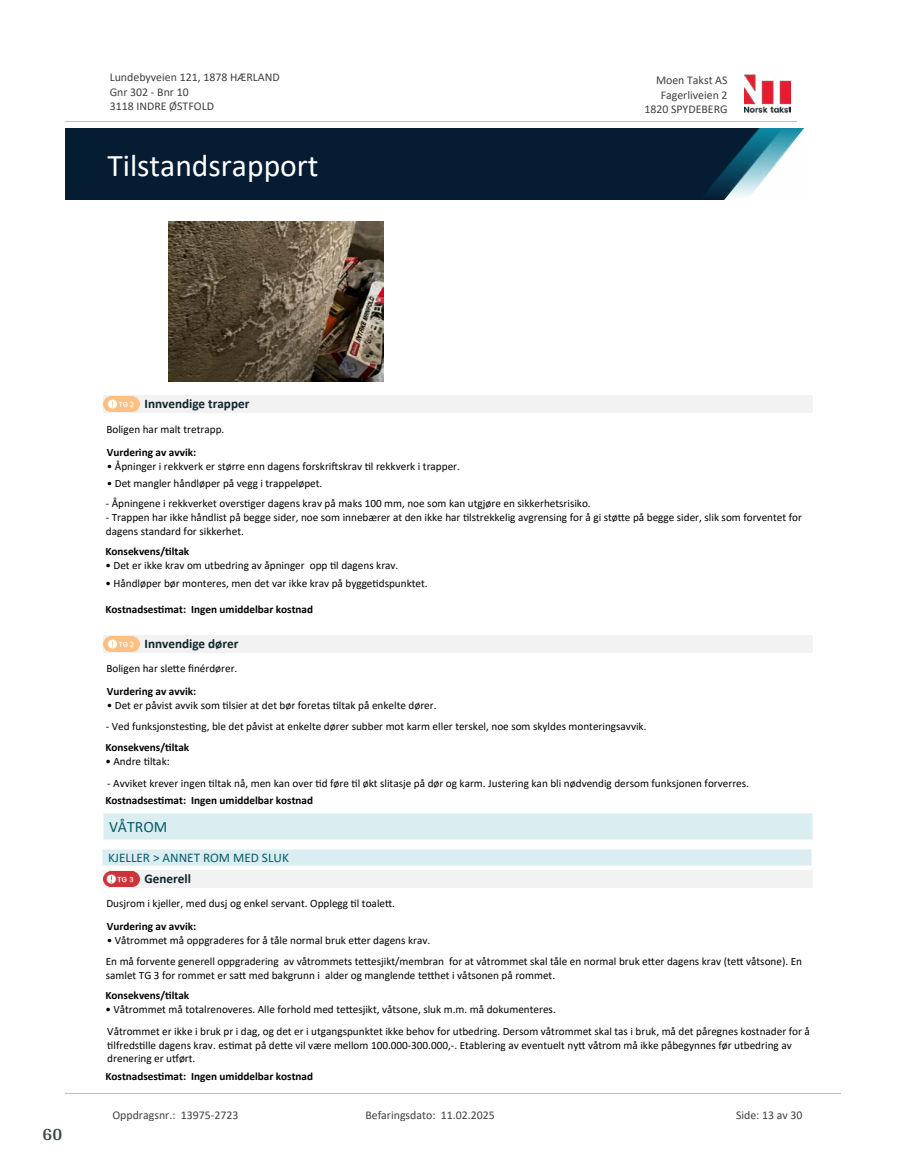
<style>
.page{position:relative;width:915px;height:1172px;background:#fff}
.page>*{position:absolute;margin:0;border:0;box-sizing:border-box;transform-origin:0 0}
.t1{font:31.65px "Calibri";color:#fff}
.t2{font:700 18px "Arya";color:#414749}
.t3{font:15.75px "Calibri";color:#065c69}
.t4{font:700 13.2px "Calibri";color:#0f252c}
.t5{font:13.2px "Calibri";color:#065c69}
.t6{font:11.85px/14.5px "Calibri";color:#404040}
.t7{font:11.25px/13.6px "Calibri";color:#000}
.t8{font:700 11.25px "Calibri";color:#000}
</style>
<div class="page">
<img style="left:169px;top:222px;width:214px;height:160px">
<div style="left:104px;top:396px;width:708px;height:17px;background:#f2f2f2"></div>
<svg style="left:107px;top:411px;width:29px;height:1px"></svg>
<img style="left:104px;top:396px;width:35px;height:15px">
<div style="left:104px;top:635px;width:708px;height:17px;background:#f2f2f2"></div>
<svg style="left:107px;top:651px;width:29px;height:1px"></svg>
<img style="left:104px;top:636px;width:35px;height:15px">
<div style="left:104px;top:813px;width:708px;height:27px;background:#daeef2"></div>
<hr style="left:104px;top:813px;width:708px;height:1px;background:#eaf5f7">
<hr style="left:104px;top:840px;width:708px;height:1px;background:#eaf5f7">
<div style="left:104px;top:870px;width:708px;height:17px;background:#f2f2f2"></div>
<svg style="left:107px;top:886px;width:29px;height:1px"></svg>
<img style="left:104px;top:871px;width:35px;height:15px">
<div style="left:103px;top:849px;width:708px;height:16px;background:#daeef2"></div>
<hr style="left:103px;top:849px;width:708px;height:1px;background:#eaf5f7">
<hr style="left:103px;top:865px;width:708px;height:1px;background:#eaf5f7">
<img style="left:744px;top:74px;width:46px;height:40px">
<hr style="left:65px;top:121px;width:731px;height:1px;background:#c0c0c0">
<img style="left:65px;top:129px;width:738px;height:71px">
<hr style="left:65px;top:1093px;width:775px;height:1px;background:#c0c0c0">
<p class="t6" style="left:110px;top:70px;width:171px">Lundebyveien 121, 1878 HÆRLAND<br>Gnr 302 - Bnr 10<br>3118 INDRE ØSTFOLD</p>
<p class="t6" style="left:655px;top:73px;width:73px">Moen Takst AS</p>
<p class="t6" style="left:660px;top:87px;width:68px">Fagerliveien 2</p>
<p class="t6" style="left:644px;top:102px;width:85px">1820 SPYDEBERG</p>
<h1 class="t1" style="left:107px;top:143px;width:213px">Tilstandsrapport</h1>
<h2 class="t2" style="left:43px;top:1123px;width:21px">60</h2>
<p class="t4" style="left:144px;top:395px;width:106px">Innvendige trapper</p>
<p class="t7" style="left:106px;top:422px;width:119px">Boligen har malt tretrapp.</p>
<p class="t8" style="left:107px;top:444px;width:91px">Vurdering av avvik:</p>
<p class="t7" style="left:107px;top:459px;width:354px">• Åpninger i rekkverk er større enn dagens forskri昀琀skrav 琀椀l rekkverk i trapper.</p>
<p class="t7" style="left:107px;top:476px;width:217px">• Det mangler håndløper på vegg i trappeløpet.</p>
<p class="t7" style="left:106px;top:497px;width:486px">- Åpningene i rekkverket overs琀椀ger dagens krav på maks 100 mm, noe som kan utgjøre en sikkerhetsrisiko.</p>
<p class="t7" style="left:106px;top:510px;width:697px">- Trappen har ikke håndlist på begge sider, noe som innebærer at den ikke har 琀椀lstrekkelig avgrensing for å gi stø琀琀e på begge sider, slik som forventet for dagens standard for sikkerhet.</p>
<p class="t8" style="left:105px;top:543px;width:85px">Konsekvens/琀椀ltak</p>
<p class="t7" style="left:105px;top:558px;width:294px">• Det er ikke krav om utbedring av åpninger opp 琀椀l dagens krav.</p>
<p class="t7" style="left:105px;top:576px;width:323px">• Håndløper bør monteres, men det var ikke krav på bygge琀椀dspunktet.</p>
<p class="t8" style="left:105px;top:601px;width:209px">Kostnadses琀椀mat: Ingen umiddelbar kostnad</p>
<p class="t4" style="left:144px;top:634px;width:95px">Innvendige dører</p>
<p class="t7" style="left:106px;top:661px;width:132px">Boligen har sle琀琀e 昀椀nérdører.</p>
<p class="t8" style="left:107px;top:683px;width:91px">Vurdering av avvik:</p>
<p class="t7" style="left:107px;top:699px;width:331px">• Det er påvist avvik som 琀椀lsier at det bør foretas 琀椀ltak på enkelte dører.</p>
<p class="t7" style="left:106px;top:719px;width:542px">- Ved funksjonstes琀椀ng, ble det påvist at enkelte dører subber mot karm eller terskel, noe som skyldes monteringsavvik.</p>
<p class="t8" style="left:105px;top:739px;width:85px">Konsekvens/琀椀ltak</p>
<p class="t7" style="left:105px;top:754px;width:66px">• Andre 琀椀ltak:</p>
<p class="t7" style="left:107px;top:776px;width:643px">- Avviket krever ingen 琀椀ltak nå, men kan over 琀椀d føre 琀椀l økt slitasje på dør og karm. Justering kan bli nødvendig dersom funksjonen forverres.</p>
<p class="t8" style="left:105px;top:792px;width:209px">Kostnadses琀椀mat: Ingen umiddelbar kostnad</p>
<h3 class="t3" style="left:109px;top:815px;width:60px">VÅTROM</h3>
<p class="t5" style="left:108px;top:848px;width:182px">KJELLER &gt; ANNET ROM MED SLUK</p>
<p class="t4" style="left:144px;top:869px;width:48px">Generell</p>
<p class="t7" style="left:106px;top:896px;width:290px">Dusjrom i kjeller, med dusj og enkel servant. Opplegg 琀椀l toale琀琀.</p>
<p class="t8" style="left:107px;top:918px;width:91px">Vurdering av avvik:</p>
<p class="t7" style="left:106px;top:930px;width:697px;line-height:20.7px">• Våtrommet må oppgraderes for å tåle normal bruk e琀琀er dagens krav.<br>En må forvente generell oppgradering av våtrommets te琀琀esjikt/membran for at våtrommet skal tåle en normal bruk e琀琀er dagens krav (te琀琀 våtsone). En</p>
<p class="t7" style="left:106px;top:968px;width:450px">samlet TG 3 for rommet er sa琀琀 med bakgrunn i alder og manglende te琀琀het i våtsonen på rommet.</p>
<p class="t8" style="left:105px;top:987px;width:85px">Konsekvens/琀椀ltak</p>
<p class="t7" style="left:105px;top:998px;width:705px;line-height:21.8px">• Våtrommet må totalrenoveres. Alle forhold med te琀琀esjikt, våtsone, sluk m.m. må dokumenteres.<br>Våtrommet er ikke i bruk pr i dag, og det er i utgangspunktet ikke behov for utbedring. Dersom våtrommet skal tas i bruk, må det påregnes kostnader for å</p>
<p class="t7" style="left:107px;top:1038px;width:685px">琀椀lfreds琀椀lle dagens krav. es琀椀mat på de琀琀e vil være mellom 100.000-300.000,-. Etablering av eventuelt ny琀琀 våtrom må ikke påbegynnes før utbedring av drenering er u琀昀ørt.</p>
<p class="t8" style="left:105px;top:1068px;width:209px">Kostnadses琀椀mat: Ingen umiddelbar kostnad</p>
<p class="t6" style="left:112px;top:1107px;width:127px">Oppdragsnr.: 13975-2723</p>
<p class="t6" style="left:365px;top:1107px;width:131px">Befaringsdato: 11.02.2025</p>
<p class="t6" style="left:735px;top:1107px;width:68px">Side: 13 av 30</p>
</div>
